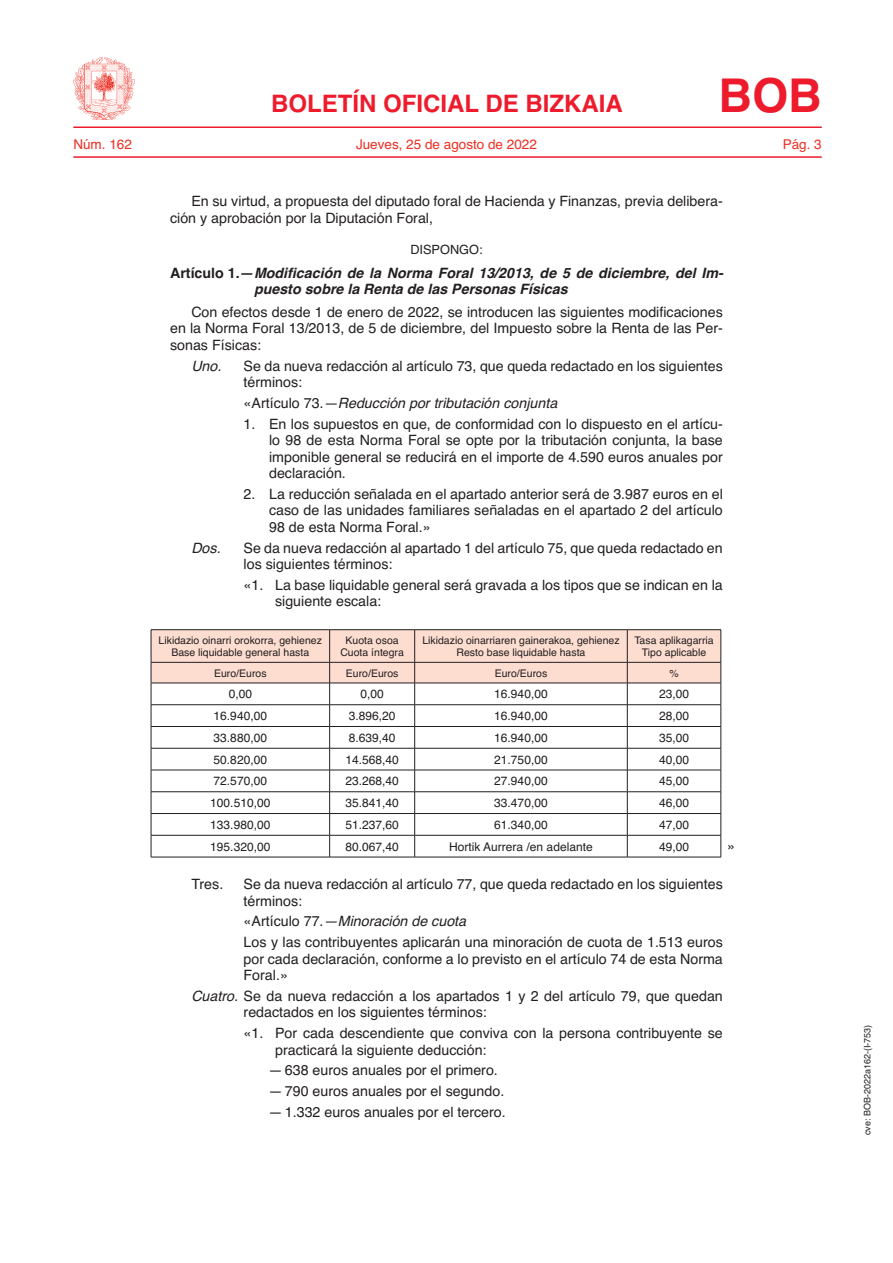
<style>
.page{position:relative;width:893px;height:1263px;background:#fff}
.page>*{position:absolute;margin:0;border:0;box-sizing:border-box;transform-origin:0 0}
.t1{font:700 46.5px "Helvetica";color:#ee1b2c}
.t2{font:700 24px "Helvetica";color:#ee1b2c}
.t3{font:14.25px/16.5px "Helvetica";color:#231f20}
.t4{font:italic 700 14.25px/15.8px "Helvetica";color:#231f20}
.t5{font:italic 14.25px "Helvetica";color:#231f20}
.t6{font:13.5px "Helvetica";color:#ee2e22}
.t7{font:12.75px "Helvetica";color:#231f20}
.t8{font:12px "Helvetica";color:#231f20}
.t9{font:10.5px/12px "Helvetica";color:#231f20;text-align:center}
.t10{font:9px "Helvetica";color:#231f20}
.s1{font-style:normal}
.s2{font-style:italic}
.s3{font-family:"Calibri"}
</style>
<div class="page">
<hr style="left:73px;top:126px;width:749px;height:2px;background:#ee1b2c">
<hr style="left:73px;top:156px;width:749px;height:2px;background:#ee1b2c">
<img style="left:74px;top:58px;width:61px;height:61px">
<hr style="left:151px;top:857px;width:179px;height:1px;background:#231f20">
<hr style="left:330px;top:857px;width:85px;height:1px;background:#231f20">
<hr style="left:415px;top:857px;width:212px;height:1px;background:#231f20">
<hr style="left:627px;top:857px;width:94px;height:1px;background:#231f20">
<hr style="left:151px;top:629px;width:179px;height:1px;background:#231f20">
<hr style="left:330px;top:629px;width:85px;height:1px;background:#231f20">
<hr style="left:415px;top:629px;width:212px;height:1px;background:#231f20">
<hr style="left:627px;top:629px;width:94px;height:1px;background:#231f20">
<svg style="left:151px;top:630px;width:571px;height:227px"></svg>
<h2 class="t2" style="left:271px;top:84px;width:353px">BOLETÍN OFICIAL DE BIZKAIA</h2>
<h1 class="t1" style="left:718px;top:58px;width:105px">BOB</h1>
<p class="t6" style="left:73px;top:134px;width:60px">Núm. 162</p>
<p class="t6" style="left:356px;top:134px;width:182px">Jueves, 25 de agosto de 2022</p>
<p class="t6" style="left:783px;top:134px;width:41px">Pág. 3</p>
<p class="t3" style="left:170px;top:193px;width:554px;text-indent:21px">En su virtud, a propuesta del diputado foral de Hacienda y Finanzas, previa delibera&shy;ción y aprobación por la Diputación Foral,</p>
<p class="t7" style="left:410px;top:240px;width:74px">DISPONGO:</p>
<p class="t4" style="left:254px;top:265px;width:471px;text-indent:-84px"><span class="s1">Artículo 1.—</span>Modificación de la Norma Foral 13/2013, de 5 de diciembre, del Im&shy;puesto sobre la Renta de las Personas Físicas</p>
<p class="t3" style="left:170px;top:304px;width:554px;text-align:justify;text-indent:21px">Con efectos desde 1 de enero de 2022, se introducen las siguientes modificaciones en la Norma Foral 13/2013, de 5 de diciembre, del Impuesto sobre la Renta de las Per&shy;sonas Físicas:</p>
<p class="t5" style="left:191px;top:354px;width:32px">Uno.</p>
<p class="t3" style="left:244px;top:358px;width:481px">Se da nueva redacción al artículo 73, que queda redactado en los siguientes términos:</p>
<p class="t5" style="left:244px;top:392px;width:315px"><span class="s1">«Artículo 73</span>.—Reducción por tributación conjunta</p>
<p class="t3" style="left:269px;top:416px;width:455px;text-align:justify;text-indent:-25px">1. En los supuestos en que, de conformidad con lo dispuesto en el artícu&shy;lo 98 de esta Norma Foral se opte por la tributación conjunta, la base imponible general se reducirá en el importe de 4.590 euros anuales por declaración.</p>
<p class="t3" style="left:269px;top:486px;width:455px;text-align:justify;text-indent:-25px">2. La reducción señalada en el apartado anterior será de 3.987 euros en el caso de las unidades familiares señaladas en el apartado 2 del artículo 98 de esta Norma Foral.»</p>
<p class="t5" style="left:191px;top:536px;width:31px">Dos.</p>
<p class="t3" style="left:244px;top:540px;width:481px">Se da nueva redacción al apartado 1 del artículo 75, que queda redactado en los siguientes términos:</p>
<p class="t3" style="left:275px;top:577px;width:449px;text-indent:-32px">«1. La base liquidable general será gravada a los tipos que se indican en la siguiente escala:</p>
<p class="t9" style="left:159px;top:635px;width:165px">Likidazio oinarri orokorra, gehienez<br>Base liquidable general hasta</p>
<p class="t9" style="left:340px;top:635px;width:65px">Kuota osoa<br>Cuota íntegra</p>
<p class="t9" style="left:422px;top:635px;width:199px">Likidazio oinarriaren gainerakoa, gehienez<br>Resto base liquidable hasta</p>
<p class="t9" style="left:634px;top:635px;width:81px">Tasa aplikagarria<br>Tipo aplicable</p>
<p class="t9" style="left:214px;top:667px;width:54px">Euro/Euros</p>
<p class="t9" style="left:346px;top:667px;width:54px">Euro/Euros</p>
<p class="t9" style="left:495px;top:667px;width:54px">Euro/Euros</p>
<p class="t9" style="left:669px;top:667px;width:11px">%</p>
<p class="t8" style="left:229px;top:685px;width:25px">0,00</p>
<p class="t8" style="left:360px;top:685px;width:25px">0,00</p>
<p class="t8" style="left:494px;top:685px;width:55px">16.940,00</p>
<p class="t8" style="left:659px;top:685px;width:32px">23,00</p>
<p class="t8" style="left:214px;top:707px;width:55px">16.940,00</p>
<p class="t8" style="left:349px;top:707px;width:48px">3.896,20</p>
<p class="t8" style="left:494px;top:707px;width:55px">16.940,00</p>
<p class="t8" style="left:659px;top:707px;width:32px">28,00</p>
<p class="t8" style="left:214px;top:728px;width:55px">33.880,00</p>
<p class="t8" style="left:349px;top:728px;width:48px">8.639,40</p>
<p class="t8" style="left:494px;top:728px;width:55px">16.940,00</p>
<p class="t8" style="left:659px;top:728px;width:32px">35,00</p>
<p class="t8" style="left:214px;top:750px;width:55px">50.820,00</p>
<p class="t8" style="left:345px;top:750px;width:55px">14.568,40</p>
<p class="t8" style="left:494px;top:750px;width:55px">21.750,00</p>
<p class="t8" style="left:659px;top:750px;width:32px">40,00</p>
<p class="t8" style="left:214px;top:772px;width:55px">72.570,00</p>
<p class="t8" style="left:345px;top:772px;width:55px">23.268,40</p>
<p class="t8" style="left:494px;top:772px;width:55px">27.940,00</p>
<p class="t8" style="left:659px;top:772px;width:32px">45,00</p>
<p class="t8" style="left:210px;top:794px;width:62px">100.510,00</p>
<p class="t8" style="left:345px;top:794px;width:55px">35.841,40</p>
<p class="t8" style="left:494px;top:794px;width:55px">33.470,00</p>
<p class="t8" style="left:659px;top:794px;width:32px">46,00</p>
<p class="t8" style="left:210px;top:815px;width:62px">133.980,00</p>
<p class="t8" style="left:345px;top:815px;width:55px">51.237,60</p>
<p class="t8" style="left:494px;top:815px;width:55px">61.340,00</p>
<p class="t8" style="left:659px;top:815px;width:32px">47,00</p>
<p class="t8" style="left:210px;top:837px;width:62px">195.320,00</p>
<p class="t8" style="left:345px;top:837px;width:55px">80.067,40</p>
<p class="t8" style="left:449px;top:837px;width:145px">Hortik Aurrera /en adelante</p>
<p class="t8" style="left:659px;top:837px;width:32px">49,00</p>
<p class="t3" style="left:191px;top:876px;width:33px">Tres.</p>
<p class="t3" style="left:244px;top:876px;width:481px">Se da nueva redacción al artículo 77, que queda redactado en los siguientes términos:</p>
<p class="t3" style="left:244px;top:911px;width:481px;line-height:20.7px">«Artículo 77.<span class="s2">—Minoración de cuota<br></span>Los y las contribuyentes aplicarán una minoración de cuota de 1.513 euros</p>
<p class="t3" style="left:244px;top:951px;width:481px">por cada declaración, conforme a lo previsto en el artículo 74 de esta Norma<br>Foral.»</p>
<p class="t3" style="left:244px;top:988px;width:481px;text-indent:-52px"><span class="s2">Cuatro.</span> Se da nueva redacción a los apartados 1 y 2 del artículo 79, que quedan redactados en los siguientes términos:</p>
<p class="t3" style="left:275px;top:1025px;width:449px;text-indent:-32px">«1. Por cada descendiente que conviva con la persona contribuyente se practicará la siguiente deducción:</p>
<p class="t3" style="left:269px;top:1062px;width:230px"><span class="s3">—</span> 638 euros anuales por el primero.</p>
<p class="t3" style="left:269px;top:1083px;width:237px"><span class="s3">—</span> 790 euros anuales por el segundo.</p>
<p class="t3" style="left:269px;top:1104px;width:238px"><span class="s3">—</span> 1.332 euros anuales por el tercero.</p>
<p class="t3" style="left:727px;top:838px;width:9px">»</p>
<p class="t10" style="left:860px;top:1135px;width:112px;rotate:-90deg">cve: BOB-2022a162-(I-753)</p>
</div>
